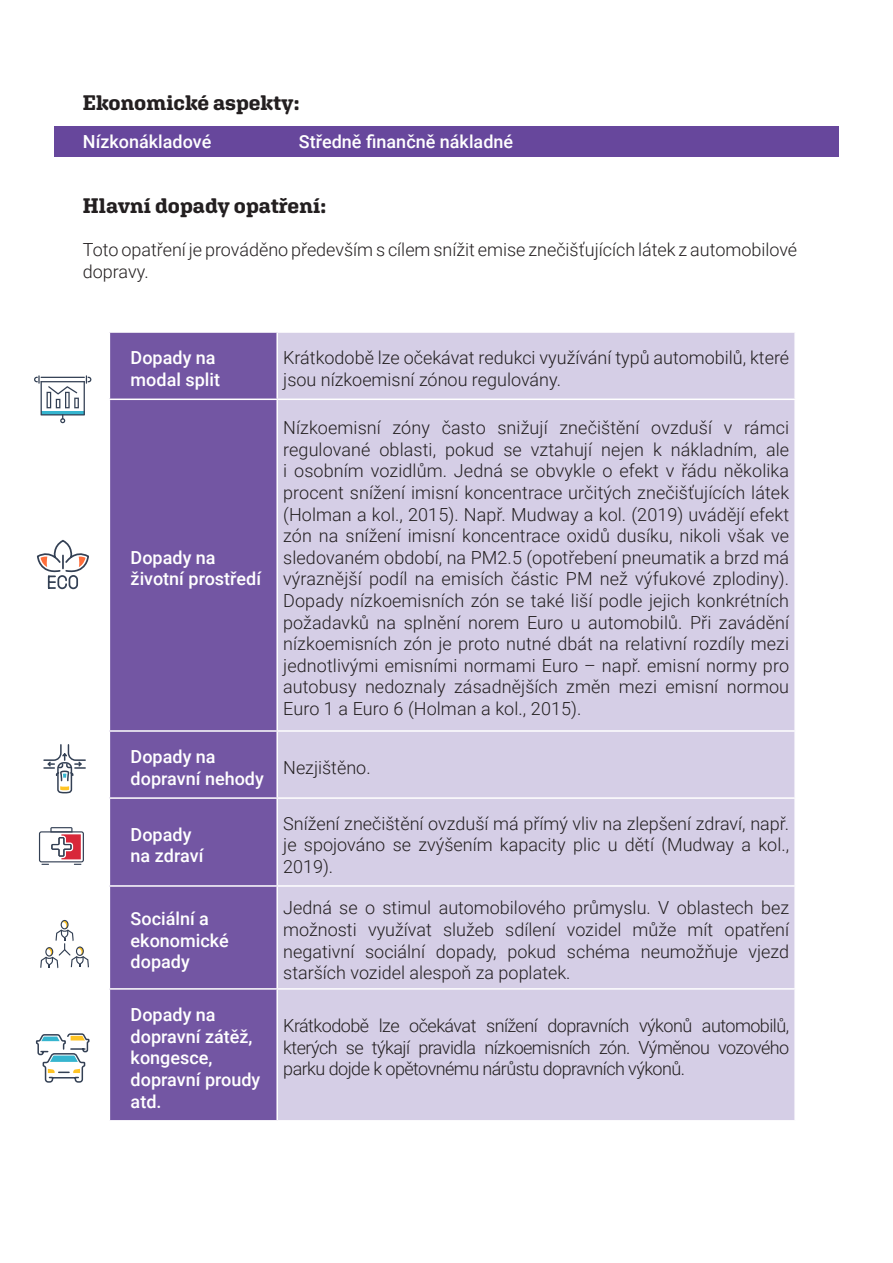
<style>
.page{position:relative;width:893px;height:1263px;background:#fff}
.page>*{position:absolute;margin:0;border:0;box-sizing:border-box;transform-origin:0 0}
.t1{font:700 21px "Aglet Slab";letter-spacing:-.005em;color:#231f20}
.t2{font:300 18px/21.6px "Roboto";color:#231f20;text-align:justify}
.t3{font:500 18px/21.6px "Roboto";color:#fff}
</style>
<div class="page">
<div style="left:54px;top:126px;width:785px;height:31px;background:#67479c"></div>
<div style="left:110px;top:333px;width:166px;height:787px;background:#7356a3"></div>
<div style="left:278px;top:333px;width:516px;height:787px;background:#d5cee6"></div>
<hr style="left:109px;top:885px;width:168px;height:2px;background:#fff">
<hr style="left:277px;top:885px;width:519px;height:2px;background:#fff">
<hr style="left:277px;top:988px;width:519px;height:2px;background:#fff">
<hr style="left:109px;top:988px;width:168px;height:2px;background:#fff">
<hr style="left:109px;top:398px;width:168px;height:2px;background:#fff">
<hr style="left:109px;top:730px;width:168px;height:2px;background:#fff">
<hr style="left:109px;top:797px;width:168px;height:2px;background:#fff">
<hr style="left:277px;top:797px;width:519px;height:2px;background:#fff">
<hr style="left:277px;top:398px;width:519px;height:2px;background:#fff">
<hr style="left:277px;top:730px;width:519px;height:2px;background:#fff">
<svg style="left:37px;top:539px;width:52px;height:51px"></svg>
<svg style="left:43px;top:744px;width:43px;height:50px"></svg>
<svg style="left:40px;top:920px;width:49px;height:48px"></svg>
<svg style="left:39px;top:827px;width:45px;height:38px"></svg>
<svg style="left:34px;top:375px;width:57px;height:48px"></svg>
<svg style="left:35px;top:1033px;width:55px;height:50px"></svg>
<p class="t1" style="left:83px;top:90px;width:218px">Ekonomické aspekty:</p>
<p class="t3" style="left:83px;top:130px;width:130px">Nízkonákladové</p>
<p class="t3" style="left:299px;top:130px;width:216px">Středně finančně nákladné</p>
<p class="t1" style="left:83px;top:193px;width:245px">Hlavní dopady opatření:</p>
<p class="t2" style="left:83px;top:238px;width:716px">Toto opatření je prováděno především s cílem snížit emise znečišťujících látek z automobilové dopravy.</p>
<p class="t3" style="left:131px;top:346px;width:91px">Dopady na modal split</p>
<p class="t2" style="left:283px;top:346px;width:507px">Krátkodobě lze očekávat redukci využívání typů automobilů, které jsou nízkoemisní zónou regulovány.</p>
<p class="t3" style="left:131px;top:546px;width:132px">Dopady na životní prostředí</p>
<p class="t2" style="left:283px;top:416px;width:507px">Nízkoemisní zóny často snižují znečištění ovzduší v rámci regulované oblasti, pokud se vztahují nejen k nákladním, ale i osobním vozidlům. Jedná se obvykle o efekt v řádu několika procent snížení imisní koncentrace určitých znečišťujících látek (Holman a kol., 2015). Např. Mudway a kol. (2019) uvádějí efekt zón na snížení imisní koncentrace oxidů dusíku, nikoli však ve sledovaném období, na PM2.5 (opotřebení pneumatik a brzd má výraznější podíl na emisích částic PM než výfukové zplodiny).<br>Dopady nízkoemisních zón se také liší podle jejich konkrétních požadavků na splnění norem Euro u automobilů. Při zavádění nízkoemisních zón je proto nutné dbát na relativní rozdíly mezi jednotlivými emisními normami Euro – např. emisní normy pro autobusy nedoznaly zásadnějších změn mezi emisní normou Euro 1 a Euro 6 (Holman a kol., 2015).</p>
<p class="t3" style="left:131px;top:745px;width:135px">Dopady na dopravní nehody</p>
<p class="t2" style="left:283px;top:756px;width:89px">Nezjištěno.</p>
<p class="t3" style="left:131px;top:823px;width:74px">Dopady na zdraví</p>
<p class="t2" style="left:283px;top:812px;width:507px">Snížení znečištění ovzduší má přímý vliv na zlepšení zdraví, např. je spojováno se zvýšením kapacity plic u dětí (Mudway a kol., 2019).</p>
<p class="t3" style="left:131px;top:907px;width:80px">Sociální a</p>
<p class="t3" style="left:131px;top:929px;width:100px">ekonomické dopady</p>
<p class="t2" style="left:283px;top:896px;width:507px">Jedná se o stimul automobilového průmyslu. V oblastech bez možnosti využívat služeb sdílení vozidel může mít opatření negativní sociální dopady, pokud schéma neumožňuje vjezd starších vozidel alespoň za poplatek.</p>
<p class="t3" style="left:131px;top:1003px;width:131px">Dopady na dopravní zátěž, kongesce, dopravní proudy atd.</p>
<p class="t2" style="left:283px;top:1014px;width:507px">Krátkodobě lze očekávat snížení dopravních výkonů automobilů, kterých se týkají pravidla nízkoemisních zón. Výměnou vozového parku dojde k opětovnému nárůstu dopravních výkonů.</p>
</div>
